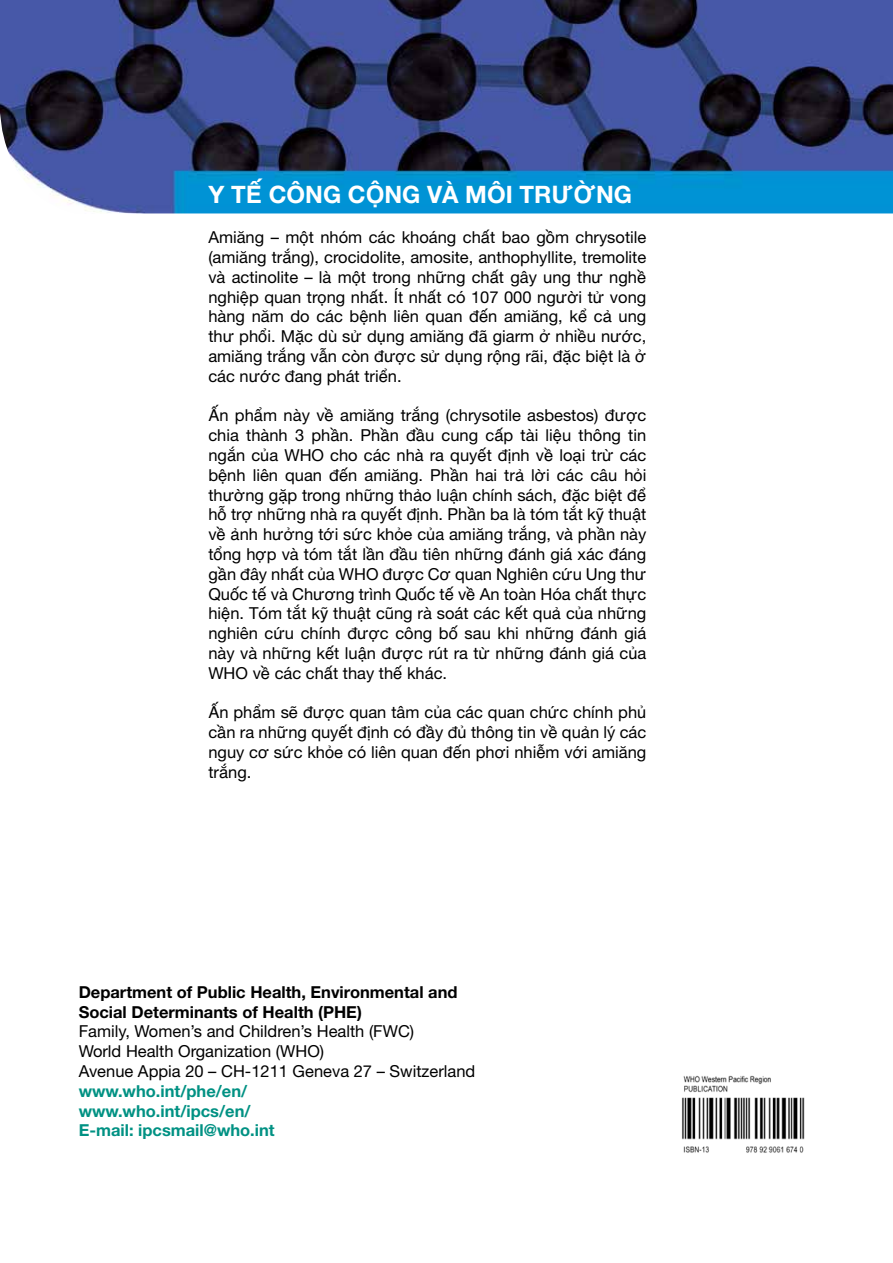
<style>
.page{position:relative;width:893px;height:1263px;background:#fff}
.page>*{position:absolute;margin:0;border:0;box-sizing:border-box;transform-origin:0 0}
.t1{font:700 24px "Helvetica Neue";color:#fff}
.t2{font:16.5px/19.8px "Helvetica Neue";color:#000;text-align:justify}
.t3{font:700 16.5px/19.8px "Helvetica Neue";color:#000}
.t4{font:700 16.5px/19.8px "Helvetica Neue";color:#009183}
</style>
<div class="page">
<img style="left:0;top:0;width:893px;height:213px">
<img style="left:682px;top:1075px;width:123px;height:78px">
<h1 class="t1" style="left:208px;top:175px;width:425px">Y TẾ CÔNG CỘNG VÀ MÔI TRƯỜNG</h1>
<p class="t2" style="left:208px;top:228px;width:440px">Amiăng – một nhóm các khoáng chất bao gồm chrysotile (amiăng trắng), crocidolite, amosite, anthophyllite, tremolite và actinolite – là một trong những chất gây ung thư nghề nghiệp quan trọng nhất. Ít nhất có 107 000 người tử vong hàng năm do các bệnh liên quan đến amiăng, kể cả ung thư phổi. Mặc dù sử dụng amiăng đã giarm ở nhiều nước, amiăng trắng vẫn còn được sử dụng rộng rãi, đặc biệt là ở các nước đang phát triển.</p>
<p class="t2" style="left:208px;top:407px;width:440px">Ấn phẩm này về amiăng trắng (chrysotile asbestos) được chia thành 3 phần. Phần đầu cung cấp tài liệu thông tin ngắn của WHO cho các nhà ra quyết định về loại trừ các bệnh liên quan đến amiăng. Phần hai trả lời các câu hỏi thường gặp trong những thảo luận chính sách, đặc biệt để hỗ trợ những nhà ra quyết định. Phần ba là tóm tắt kỹ thuật về ảnh hưởng tới sức khỏe của amiăng trắng, và phần này tổng hợp và tóm tắt lần đầu tiên những đánh giá xác đáng gần đây nhất của WHO được Cơ quan Nghiên cứu Ung thư Quốc tế và Chương trình Quốc tế về An toàn Hóa chất thực hiện. Tóm tắt kỹ thuật cũng rà soát các kết quả của những nghiên cứu chính được công bố sau khi những đánh giá này và những kết luận được rút ra từ những đánh giá của WHO về các chất thay thế khác.</p>
<p class="t2" style="left:208px;top:704px;width:440px">Ấn phẩm sẽ được quan tâm của các quan chức chính phủ cần ra những quyết định có đầy đủ thông tin về quản lý các nguy cơ sức khỏe có liên quan đến phơi nhiễm với amiăng trắng.</p>
<p class="t3" style="left:79px;top:982px;width:380px">Department of Public Health, Environmental and<br>Social Determinants of Health (PHE)</p>
<p class="t2" style="left:79px;top:1022px;width:398px;text-align:left">Family, Women’s and Children’s Health (FWC)<br>World Health Organization (WHO)<br>Avenue Appia 20 – CH-1211 Geneva 27 – Switzerland</p>
<p class="t4" style="left:79px;top:1081px;width:198px">www.who.int/phe/en/ www.who.int/ipcs/en/<br>E-mail: ipcsmail@who.int</p>
</div>
